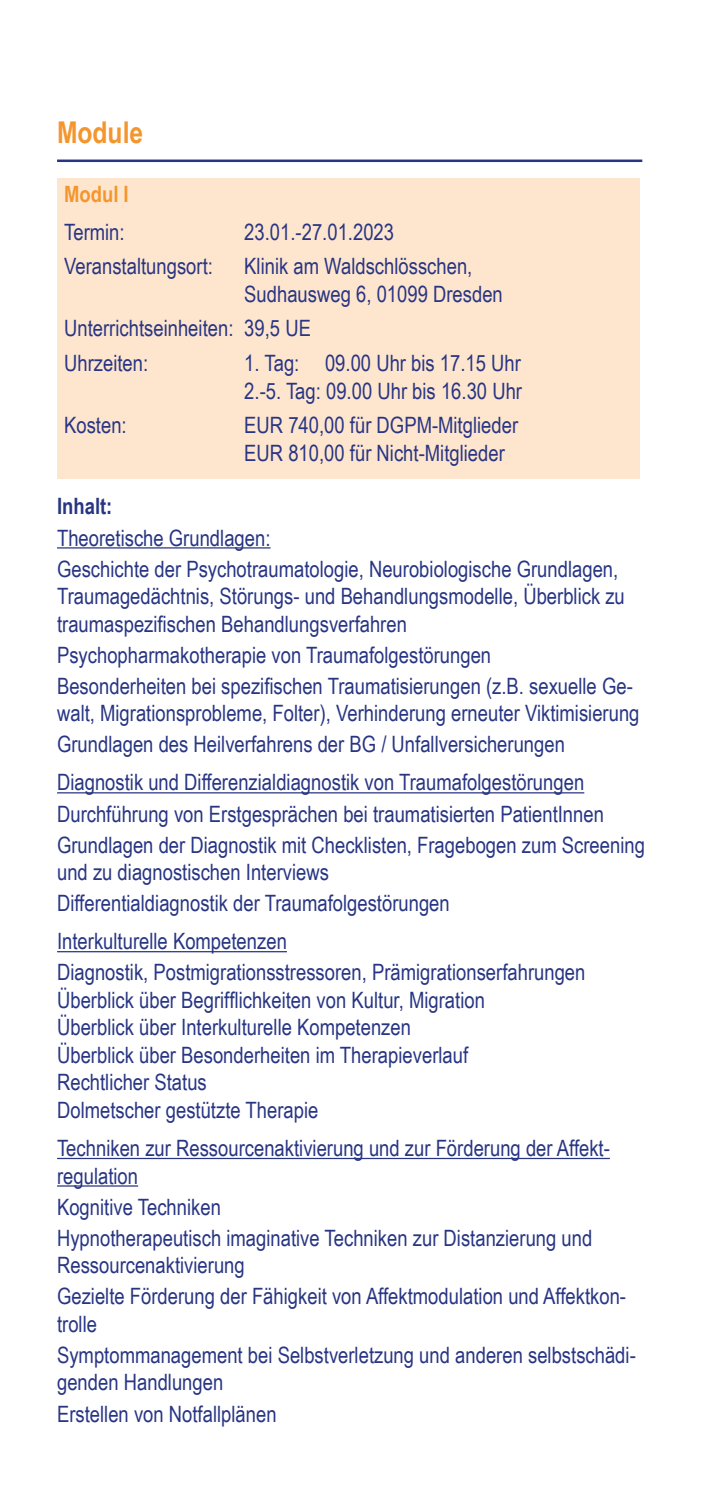
<style>
.page{position:relative;width:702px;height:1489px;background:#fff}
.page>*{position:absolute;margin:0;border:0;box-sizing:border-box;transform-origin:0 0}
.t1{font:700 30px "Arial Narrow";color:#f4962d}
.t2{font:22.5px/31px "Arial Narrow";color:#283583}
.t3{font:700 22.5px "Arial Narrow";color:#283583}
.t4{font:700 22.5px "Arial Narrow";color:#f4962d}
</style>
<div class="page">
<hr style="left:57px;top:547px;width:213px;height:1px;background:#283583">
<hr style="left:57px;top:792px;width:527px;height:1px;background:#283583">
<hr style="left:57px;top:951px;width:230px;height:1px;background:#283583">
<hr style="left:57px;top:1157px;width:553px;height:1px;background:#283583">
<hr style="left:57px;top:1185px;width:81px;height:1px;background:#283583">
<hr style="left:57px;top:159px;width:585px;height:3px;background:#283583">
<div style="left:57px;top:178px;width:583px;height:301px;background:#fee6ce"></div>
<h1 class="t1" style="left:57px;top:110px;width:88px">Module</h1>
<p class="t4" style="left:64px;top:177px;width:66px">Modul I</p>
<p class="t2" style="left:64px;top:215px;width:62px">Termin:</p>
<p class="t2" style="left:244px;top:215px;width:151px">23.01.-27.01.2023</p>
<p class="t2" style="left:64px;top:250px;width:150px">Veranstaltungsort:</p>
<p class="t2" style="left:244px;top:252px;width:260px;line-height:27.5px">Klinik am Waldschlösschen,<br>Sudhausweg 6, 01099 Dresden</p>
<p class="t2" style="left:64px;top:310px;width:248px;line-height:34.5px">Unterrichtseinheiten: 39,5 UE<br>Uhrzeiten:</p>
<p class="t2" style="left:244px;top:348px;width:279px;line-height:27.5px">1. Tag: 09.00 Uhr bis 17.15 Uhr<br>2.-5. Tag: 09.00 Uhr bis 16.30 Uhr</p>
<p class="t2" style="left:64px;top:409px;width:64px">Kosten:</p>
<p class="t2" style="left:244px;top:410px;width:275px;line-height:27.5px">EUR 740,00 für DGPM-Mitglieder<br>EUR 810,00 für Nicht-Mitglieder</p>
<p class="t3" style="left:57px;top:489px;width:57px">Inhalt:</p>
<p class="t2" style="left:57px;top:521px;width:562px">Theoretische Grundlagen:<br>Geschichte der Psychotraumatologie, Neurobiologische Grundlagen,</p>
<p class="t2" style="left:57px;top:581px;width:569px;line-height:27.5px">Traumagedächtnis, Störungs- und Behandlungsmodelle, Überblick zu traumaspezifischen Behandlungsverfahren</p>
<p class="t2" style="left:57px;top:638px;width:577px">Psychopharmakotherapie von Traumafolgestörungen<br>Besonderheiten bei spezifischen Traumatisierungen (z.B. sexuelle Ge-</p>
<p class="t2" style="left:57px;top:697px;width:584px">walt, Migrationsprobleme, Folter), Verhinderung erneuter Viktimisierung<br>Grundlagen des Heilverfahrens der BG / Unfallversicherungen</p>
<p class="t2" style="left:57px;top:766px;width:589px">Diagnostik und Differenzialdiagnostik von Traumafolgestörungen<br>Durchführung von Erstgesprächen bei traumatisierten PatientInnen<br>Grundlagen der Diagnostik mit Checklisten, Fragebogen zum Screening</p>
<p class="t2" style="left:57px;top:855px;width:394px">und zu diagnostischen Interviews<br>Differentialdiagnostik der Traumafolgestörungen</p>
<p class="t2" style="left:57px;top:925px;width:530px">Interkulturelle Kompetenzen<br>Diagnostik, Postmigrationsstressoren, Prämigrationserfahrungen</p>
<p class="t2" style="left:57px;top:985px;width:429px;line-height:27.5px">Überblick über Begrifflichkeiten von Kultur, Migration Überblick über Interkulturelle Kompetenzen Überblick über Besonderheiten im Therapieverlauf Rechtlicher Status<br>Dolmetscher gestützte Therapie</p>
<p class="t2" style="left:57px;top:1133px;width:554px;line-height:27.5px">Techniken zur Ressourcenaktivierung und zur Förderung der Affekt&shy;regulation</p>
<p class="t2" style="left:57px;top:1190px;width:537px">Kognitive Techniken<br>Hypnotherapeutisch imaginative Techniken zur Distanzierung und</p>
<p class="t2" style="left:57px;top:1248px;width:570px">Ressourcenaktivierung<br>Gezielte Förderung der Fähigkeit von Affektmodulation und Affektkon-</p>
<p class="t2" style="left:57px;top:1307px;width:580px">trolle<br>Symptommanagement bei Selbstverletzung und anderen selbstschädi-</p>
<p class="t2" style="left:57px;top:1365px;width:221px">genden Handlungen<br>Erstellen von Notfallplänen</p>
</div>
